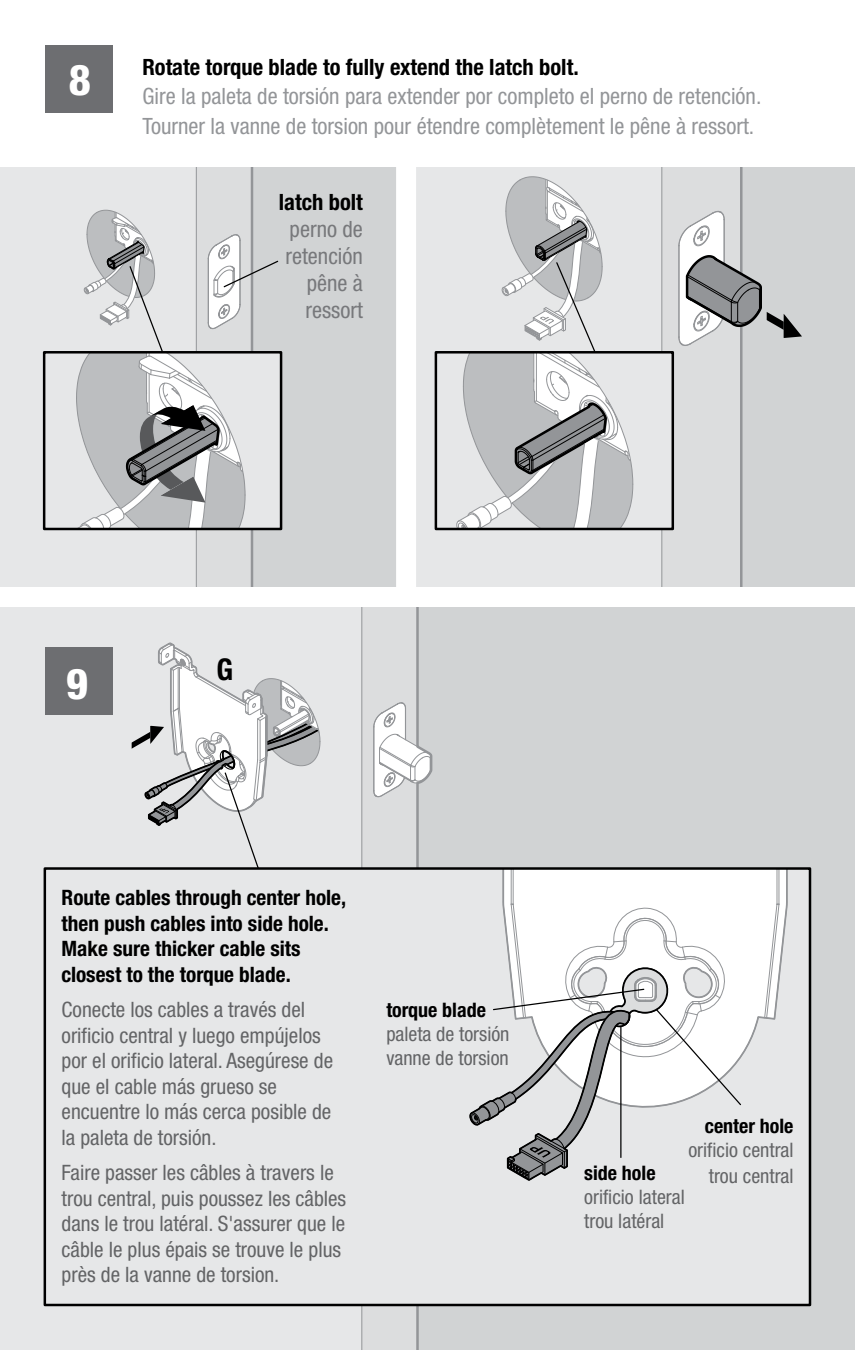
<style>
.page{position:relative;width:855px;height:1350px;background:#e6e7e8}
.page>*{position:absolute;margin:0;border:0;box-sizing:border-box;transform-origin:0 0}
.t1{font:800 condensed 42.5px "Helvetica Neue";color:#fff}
.t2{font:700 condensed 30px "Helvetica Neue";color:#000}
.t3{font:condensed 22.5px/29.5px "Helvetica Neue";color:#939598}
.t4{font:700 condensed 22.5px "Helvetica Neue";color:#000}
.t5{font:condensed 22.5px/27px "Helvetica Neue";color:#77787b;text-align:right}
.t6{font:condensed 21.25px/25.5px "Helvetica Neue";color:#636466}
.t7{font:700 condensed 21.25px/25.5px "Helvetica Neue";color:#000}
.t8{font:condensed 20px/24px "Helvetica Neue";color:#636466}
.t9{font:700 condensed 20px "Helvetica Neue";color:#000}
</style>
<div class="page">
<div style="left:741px;top:57px;width:114px;height:540px;background:#d1d3d4"></div>
<div style="left:252px;top:57px;width:154px;height:542px;background:#d1d3d4"></div>
<div style="left:418px;top:598px;width:437px;height:752px;background:#d1d3d4"></div>
<hr style="left:361px;top:598px;width:1px;height:752px;background:#939598">
<svg style="left:362px;top:607px;width:72px;height:743px"></svg>
<div style="left:43px;top:351px;width:239px;height:179px;border:2px solid #000"></div>
<svg style="left:131px;top:642px;width:190px;height:225px"></svg>
<svg style="left:456px;top:166px;width:346px;height:421px"></svg>
<hr style="left:854px;top:0;width:1px;height:468px;background:#fff">
<div style="left:45px;top:869px;width:765px;height:436px;background:#e6e7e8"></div>
<div style="left:502px;top:870px;width:286px;height:31px;background:#fff"></div>
<hr style="left:503px;top:869px;width:1px;height:33px;background:#939598">
<hr style="left:511px;top:869px;width:1px;height:35px;background:#939598">
<hr style="left:513px;top:869px;width:1px;height:35px;background:#939598">
<hr style="left:777px;top:869px;width:1px;height:35px;background:#939598">
<hr style="left:779px;top:869px;width:1px;height:35px;background:#939598">
<hr style="left:786px;top:869px;width:1px;height:33px;background:#939598">
<div style="left:44px;top:867px;width:767px;height:439px;border:2px solid #000"></div>
<svg style="left:69px;top:166px;width:210px;height:421px"></svg>
<svg style="left:469px;top:901px;width:319px;height:280px"></svg>
<hr style="left:620px;top:1026px;width:2px;height:131px;background:#000">
<div style="left:396px;top:82px;width:20px;height:520px;background:#fff"></div>
<div style="left:0;top:587px;width:855px;height:20px;background:#fff"></div>
<div style="left:45px;top:647px;width:67px;height:68px;background:#6d6e71"></div>
<div style="left:0;top:0;width:855px;height:166px;background:#fff"></div>
<div style="left:45px;top:45px;width:67px;height:67px;background:#6d6e71"></div>
<h1 class="t1" style="left:69px;top:54px;width:24px">8</h1>
<p class="t4" style="left:142px;top:53px;width:438px">Rotate torque blade to fully extend the latch bolt.</p>
<p class="t3" style="left:142px;top:82px;width:621px">Gire la paleta de torsión para extender por completo el perno de retención.<br>Tourner la vanne de torsion pour étendre complètement le pêne à ressort.</p>
<p class="t4" style="left:279px;top:189px;width:86px">latch bolt</p>
<p class="t5" style="left:285px;top:216px;width:79px">perno de retención pêne à ressort</p>
<h1 class="t1" style="left:66px;top:658px;width:24px">9</h1>
<h2 class="t2" style="left:216px;top:651px;width:18px">G</h2>
<p class="t7" style="left:62px;top:885px;width:286px">Route cables through center hole, then push cables into side hole.<br>Make sure thicker cable sits closest to the torque blade.</p>
<p class="t6" style="left:62px;top:997px;width:273px">Conecte los cables a través del orificio central y luego empújelos por el orificio lateral. Asegúrese de que el cable más grueso se encuentre lo más cerca posible de la paleta de torsión.</p>
<p class="t6" style="left:62px;top:1160px;width:286px">Faire passer les câbles à travers le trou central, puis poussez les câbles dans le trou latéral. S'assurer que le câble le plus épais se trouve le plus près de la vanne de torsion.</p>
<p class="t9" style="left:386px;top:998px;width:101px">torque blade</p>
<p class="t8" style="left:386px;top:1022px;width:125px">paleta de torsión vanne de torsion</p>
<p class="t9" style="left:705px;top:1114px;width:90px">center hole</p>
<p class="t8" style="left:688px;top:1138px;width:107px">orificio central</p>
<p class="t9" style="left:584px;top:1161px;width:73px">side hole</p>
<p class="t8" style="left:709px;top:1164px;width:86px">trou central</p>
<p class="t8" style="left:584px;top:1185px;width:102px">orificio lateral trou latéral</p>
</div>
